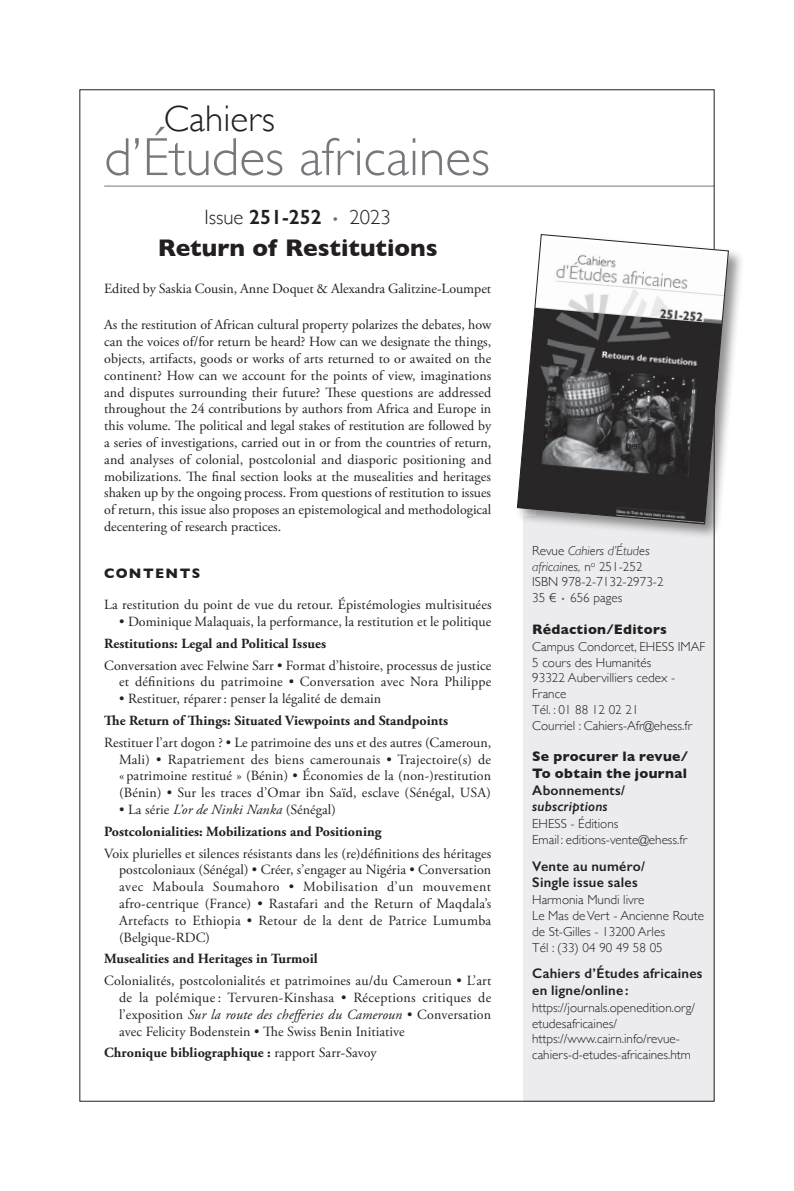
<style>
.page{position:relative;width:794px;height:1191px;background:#fff}
.page>*{position:absolute;margin:0;border:0;box-sizing:border-box;transform-origin:0 0}
.t1{font:300 53.9px "Gill Sans";color:#76787b}
.t2{font:300 37.1px "Gill Sans";letter-spacing:.005em;color:#231f20}
.Numero_sommaire{font:700 24.5px "Gill Sans";color:#231f20}
.Numero_Volume{font:300 20.65px "Gill Sans";color:#231f20}
.Article_sommaire{font:14px/16.8px "Adobe Garamond Pro";letter-spacing:.005em;color:#231f20;text-align:justify}
.PrésentationNuméro{font:14px/16.8px "Adobe Garamond Pro";color:#231f20;text-align:justify}
.Article_sommaire-2{font:700 14px "Adobe Garamond Pro";letter-spacing:.005em;color:#231f20}
.Numero_sommaire-2{font:700 14px/16.6px "Gill Sans";letter-spacing:.02em;color:#231f20}
.t3{font:600 14px/16.6px "Gill Sans";letter-spacing:.015em;color:#231f20}
.Numero_sommaire-3{font:700 14px "Gill Sans";letter-spacing:.1em;color:#231f20}
.t4{font:300 13.12px/15.8px "Gill Sans";color:#231f20}
.s1{font-weight:600}
.s2{font-size:14.53px;color:#6c6d70}
.s3{font-style:italic}
.s4{font-weight:400}
.s5{font-size:9.1px;color:#6c6d70}
.s6{font-weight:600;font-style:italic}
</style>
<div class="page">
<hr style="left:104px;top:186px;width:610px;height:1px;background:#76787b">
<div style="left:523px;top:516px;width:191px;height:585px;background:#ececee"></div>
<div style="left:515px;top:232px;width:230px;height:308px;background:#231f20;opacity:.5"></div>
<svg style="left:516px;top:234px;width:213px;height:291px"></svg>
<p class="t2" style="left:164px;top:89px;width:113px">Cahiers</p>
<p class="t1" style="left:104px;top:115px;width:387px">d’Études africaines</p>
<p class="Numero_Volume" style="left:204px;top:201px;width:188px">Issue <span class="s1">251-252</span> <span class="s2">•</span> 2023</p>
<p class="Numero_sommaire" style="left:158px;top:228px;width:281px">Return of Restitutions</p>
<p class="PrésentationNuméro" style="left:104px;top:280px;width:388px">Edited by Saskia Cousin, Anne Doquet &amp; Alexandra Galitzine-Loumpet</p>
<p class="PrésentationNuméro" style="left:104px;top:317px;width:389px">As the restitution of African cultural property polarizes the debates, how can the voices of/for return be heard? How can we designate the things, objects, artifacts, goods or works of arts returned to or awaited on the continent? How can we account for the points of view, imaginations and disputes surrounding their future? These questions are addressed throughout the 24 contributions by authors from Africa and Europe in this volume. The political and legal stakes of restitution are followed by a series of investigations, carried out in or from the countries of return, and analyses of colonial, postcolonial and diasporic positioning and mobilizations. The final section looks at the musealities and heritages shaken up by the ongoing process. From questions of restitution to issues of return, this issue also proposes an epistemological and methodological decentering of research practices.</p>
<p class="Numero_sommaire-3" style="left:104px;top:562px;width:98px">CONTENTS</p>
<p class="Article_sommaire" style="left:104px;top:597px;width:389px">La restitution du point de vue du retour. Épistémologies multisituées</p>
<p class="Article_sommaire" style="left:119px;top:614px;width:374px">• Dominique Malaquais, la performance, la restitution et le politique</p>
<p class="Article_sommaire-2" style="left:104px;top:635px;width:223px">Restitutions: Legal and Political Issues</p>
<p class="Article_sommaire" style="left:104px;top:657px;width:389px;text-align:right">Conversation avec Felwine Sarr • Format d’histoire, processus de justice et définitions du patrimoine • Conversation avec Nora Philippe</p>
<p class="Article_sommaire" style="left:119px;top:691px;width:263px">• Restituer, réparer: penser la légalité de demain</p>
<p class="Article_sommaire-2" style="left:104px;top:712px;width:345px">The Return of Things: Situated Viewpoints and Standpoints</p>
<p class="Article_sommaire" style="left:119px;top:734px;width:374px;text-indent:-15px">Restituer l’art dogon ? • Le patrimoine des uns et des autres (Cameroun, Mali) • Rapatriement des biens camerounais • Trajectoire(s) de « patrimoine restitué » (Bénin) • Économies de la (non-)restitution (Bénin) • Sur les traces d’Omar ibn Saïd, esclave (Sénégal, USA)</p>
<p class="Article_sommaire" style="left:119px;top:801px;width:218px">• La série <span class="s3">L’or de Ninki Nanka</span> (Sénégal)</p>
<p class="Article_sommaire-2" style="left:104px;top:823px;width:279px">Postcolonialities: Mobilizations and Positioning</p>
<p class="Article_sommaire" style="left:119px;top:845px;width:374px;text-indent:-15px">Voix plurielles et silences résistants dans les (re)définitions des héritages postcoloniaux (Sénégal) • Créer, s’engager au Nigéria • Conversation avec Maboula Soumahoro • Mobilisation d’un mouvement afro-centrique (France) • Rastafari and the Return of Maqdala’s Artefacts to Ethiopia • Retour de la dent de Patrice Lumumba (Belgique-RDC)</p>
<p class="Article_sommaire-2" style="left:104px;top:950px;width:215px">Musealities and Heritages in Turmoil</p>
<p class="Article_sommaire" style="left:119px;top:972px;width:374px;text-indent:-15px">Colonialités, postcolonialités et patrimoines au/du Cameroun • L’art de la polémique: Tervuren-Kinshasa • Réceptions critiques de l’exposition <span class="s3">Sur la route des chefferies du Cameroun</span> • Conversation avec Felicity Bodenstein • The Swiss Benin Initiative</p>
<p class="Article_sommaire-2" style="left:104px;top:1044px;width:274px">Chronique bibliographique : <span class="s4">rapport Sarr-Savoy</span></p>
<p class="t4" style="left:532px;top:542px;width:133px">Revue <span class="s3">Cahiers d’Études africaines,</span> n<sup>o</sup> 251-252<br>ISBN 978-2-7132-2973-2<br>35 € <span class="s5">•</span> 656 pages</p>
<p class="Numero_sommaire-2" style="left:532px;top:620px;width:136px">Rédaction/Editors</p>
<p class="t4" style="left:532px;top:638px;width:175px">Campus Condorcet, EHESS IMAF<br>5 cours des Humanités<br>93322 Aubervilliers cedex -<br>France<br>Tél. : 01 88 12 02 21<br>Courriel : Cahiers-Afr@ehess.fr</p>
<p class="Numero_sommaire-2" style="left:532px;top:748px;width:157px">Se procurer la revue/<br>To obtain the journal<br><span class="s1">Abonnements/ </span><span class="s6">subscriptions</span></p>
<p class="t4" style="left:532px;top:815px;width:156px">EHESS - Éditions<br>Email : editions-vente@ehess.fr</p>
<p class="t3" style="left:532px;top:857px;width:114px">Vente au numéro/<br>Single issue sales</p>
<p class="t4" style="left:532px;top:891px;width:173px">Harmonia Mundi livre<br>Le Mas de Vert - Ancienne Route de St-Gilles - 13200 Arles<br>Tél : (33) 04 90 49 58 05</p>
<p class="t3" style="left:532px;top:965px;width:172px">Cahiers d’Études africaines en ligne/online:</p>
<p class="t4" style="left:532px;top:999px;width:164px">https://journals.openedition.org/ etudesafricaines/ https://www.cairn.info/revue&shy;cahiers-d-etudes- africaines.htm</p>
</div>
